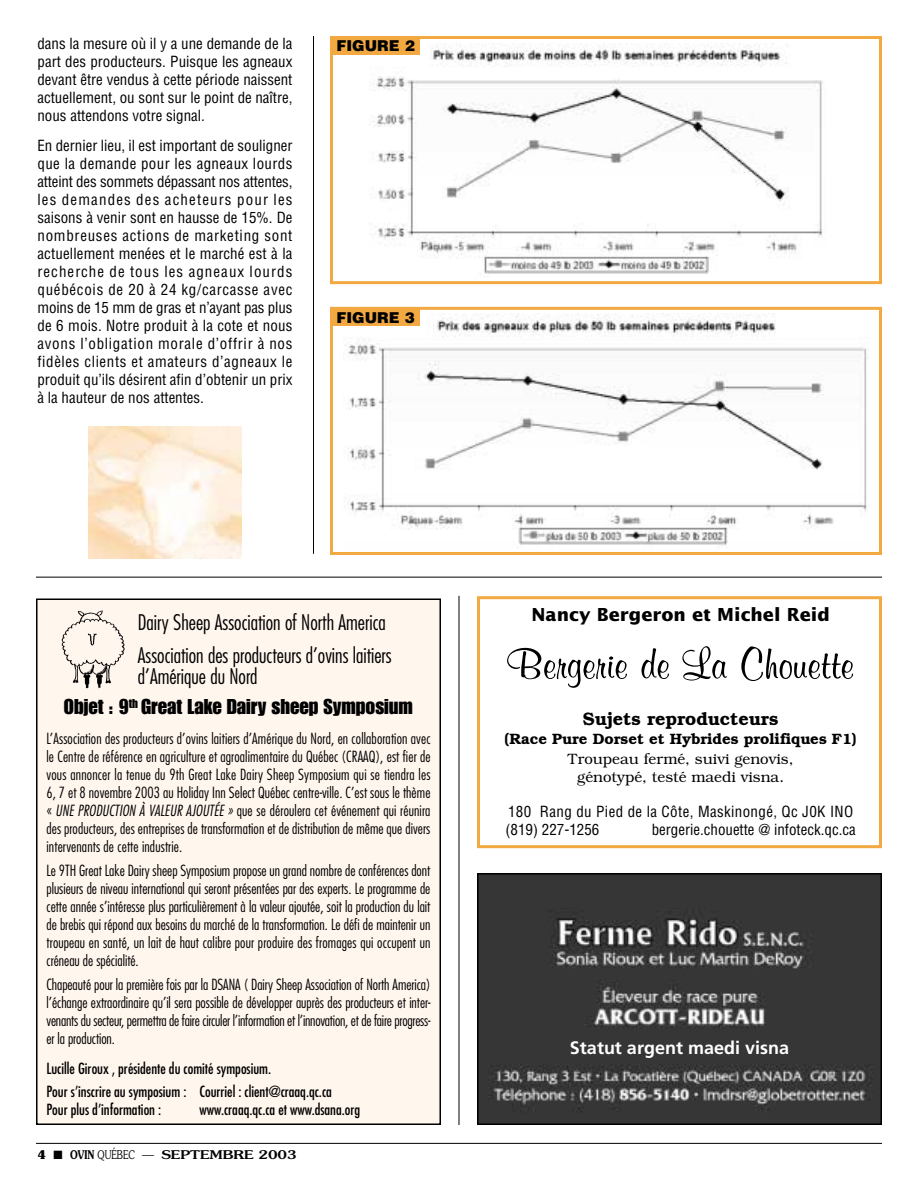
<style>
.page{position:relative;width:918px;height:1188px;background:#fff}
.page>*{position:absolute;margin:0;border:0;box-sizing:border-box;transform-origin:0 0}
.t1{font:300 condensed 21px/33px "Futura";color:#000}
.t2{font:21px "Impact";color:#000}
.t3{font:700 18px "Lucida Sans";color:#000}
.t4{font:700 18px "Frutiger";color:#fff}
.t5{font:600 18px "Bookman";color:#000}
.t6{font:300 condensed 15px/18px "Futura";letter-spacing:.005em;color:#000;text-align:justify}
.t7{font:condensed 15px/18px "Helvetica";color:#000;text-align:justify}
.t8{font:condensed 15px/22.5px "Futura";color:#000}
.t9{font:condensed 15px/18px "Helvetica";letter-spacing:.025em;color:#000}
.t10{font:300 15px/18px "Bookman";color:#000;text-align:center}
.t11{font:600 15px "Bookman";color:#000}
.t12{font:900 15px "Helvetica";color:#000}
.t13{font:500 12px "Souvenir";color:#000;scale:1.25 1}
.s1{font-style:italic}
.s2{font-weight:700}
.s3{font-weight:600}
.s4{font-weight:300}
</style>
<div class="page">
<hr style="left:36px;top:1143px;width:846px;height:1px;background:#000">
<hr style="left:36px;top:577px;width:846px;height:1px;background:#000">
<div style="left:37px;top:599px;width:403px;height:525px;background:#fff6ee"></div>
<div style="left:36px;top:598px;width:405px;height:527px;border:2px solid #000"></div>
<img style="left:61px;top:610px;width:64px;height:79px">
<div style="left:477px;top:596px;width:405px;height:252px;border:3px solid #f2a942"></div>
<svg style="left:507px;top:648px;width:120px;height:40px"></svg>
<svg style="left:641px;top:648px;width:28px;height:31px"></svg>
<svg style="left:682px;top:646px;width:45px;height:35px"></svg>
<svg style="left:741px;top:646px;width:112px;height:35px"></svg>
<img style="left:480px;top:876px;width:399px;height:246px">
<div style="left:477px;top:873px;width:405px;height:252px;border:2px solid #000"></div>
<img style="left:373px;top:43px;width:450px;height:231px">
<div style="left:330px;top:36px;width:552px;height:248px;border:3px solid #f2a942"></div>
<img style="left:345px;top:314px;width:522px;height:232px">
<div style="left:330px;top:307px;width:552px;height:248px;border:3px solid #f2a942"></div>
<hr style="left:313px;top:36px;width:1px;height:518px;background:#000">
<hr style="left:459px;top:596px;width:1px;height:529px;background:#000">
<img style="left:88px;top:427px;width:153px;height:132px">
<div style="left:330px;top:36px;width:89px;height:19px;background:#f2a942"></div>
<div style="left:330px;top:308px;width:89px;height:18px;background:#f2a942"></div>
<p class="t7" style="left:38px;top:36px;width:256px">dans la mesure où il y a une demande de la part des producteurs. Puisque les agneaux devant être vendus à cette période naissent actuellement, ou sont sur le point de naître, nous attendons votre signal.</p>
<p class="t7" style="left:38px;top:138px;width:257px">En dernier lieu, il est important de souligner que la demande pour les agneaux lourds atteint des sommets dépassant nos attentes, les demandes des acheteurs pour les saisons à venir sont en hausse de 15%. De nombreuses actions de marketing sont actuellement menées et le marché est à la recherche de tous les agneaux lourds québécois de 20 à 24 kg/carcasse avec moins de 15 mm de gras et n’ayant pas plus de 6 mois. Notre produit à la cote et nous avons l’obligation morale d’offrir à nos fidèles clients et amateurs d’agneaux le produit qu’ils désirent afin d’obtenir un prix à la hauteur de nos attentes.</p>
<p class="t12" style="left:336px;top:40px;width:80px">FIGURE 2</p>
<p class="t12" style="left:336px;top:312px;width:80px">FIGURE 3</p>
<h1 class="t1" style="left:138px;top:607px;width:255px">Dairy Sheep Association of North America<br>Association des producteurs d’ovins laitiers</h1>
<h1 class="t1" style="left:138px;top:661px;width:121px">d’Amérique du Nord</h1>
<h1 class="t2" style="left:64px;top:699px;width:351px">Objet : 9<sup>th</sup> Great Lake Dairy sheep Symposium</h1>
<p class="t6" style="left:46px;top:731px;width:386px">L’Association des producteurs d’ovins laitiers d’Amérique du Nord, en collaboration avec le Centre de référence en agriculture et agroalimentaire du Québec (CRAAQ), est fier de vous annoncer la tenue du 9th Great Lake Dairy Sheep Symposium qui se tiendra les 6, 7 et 8 novembre 2003 au Holiday Inn Select Québec centre-ville. C’est sous le thème « <span class="s1">UNE PRODUCTION À VALEUR AJOUTÉE »</span> que se déroulera cet événement qui réunira des producteurs, des entreprises de transformation et de distribution de même que divers intervenants de cette industrie.</p>
<p class="t6" style="left:46px;top:863px;width:386px">Le 9TH Great Lake Dairy sheep Symposium propose un grand nombre de conférences dont plusieurs de niveau international qui seront présentées par des experts. Le programme de cette année s’intéresse plus particulièrement à la valeur ajoutée, soit la production du lait de brebis qui répond aux besoins du marché de la transformation. Le défi de maintenir un troupeau en santé, un lait de haut calibre pour produire des fromages qui occupent un créneau de spécialité.</p>
<p class="t6" style="left:46px;top:977px;width:386px">Chapeauté pour la première fois par la DSANA ( Dairy Sheep Association of North America) l’échange extraordinaire qu’il sera possible de développer auprès des producteurs et inter&shy;venants du secteur, permettra de faire circuler l’information et l’innovation, et de faire progress&shy;er la production.</p>
<p class="t8" style="left:46px;top:1059px;width:287px">Lucille Giroux , présidente du comité symposium.<br>Pour s’inscrire au symposium : Courriel : client@craaq.qc.ca</p>
<p class="t8" style="left:46px;top:1099px;width:116px">Pour plus d’information :</p>
<p class="t8" style="left:200px;top:1099px;width:162px">www.craaq.qc.ca et www.dsana.org</p>
<p class="t13" style="left:38px;top:1150px;width:209px"><span class="s2">4</span> ■ <span class="s3">OVIN</span> <span class="s4">QUÉBEC —</span> SEPTEMBRE 2003</p>
<p class="t3" style="left:531px;top:607px;width:300px">Nancy Bergeron et Michel Reid</p>
<p class="t5" style="left:583px;top:712px;width:197px">Sujets reproducteurs</p>
<p class="t11" style="left:505px;top:733px;width:354px">(Race Pure Dorset et Hybrides prolifiques F1)</p>
<p class="t10" style="left:568px;top:751px;width:227px">Troupeau fermé, suivi genovis, génotypé, testé maedi visna.</p>
<p class="t9" style="left:506px;top:803px;width:349px">180 Rang du Pied de la Côte, Maskinongé, Qc J0K INO (819) 227-1256</p>
<p class="t7" style="left:652px;top:821px;width:205px">bergerie.chouette @ infoteck.qc.ca</p>
<p class="t4" style="left:570px;top:1040px;width:221px">Statut argent maedi visna</p>
</div>
